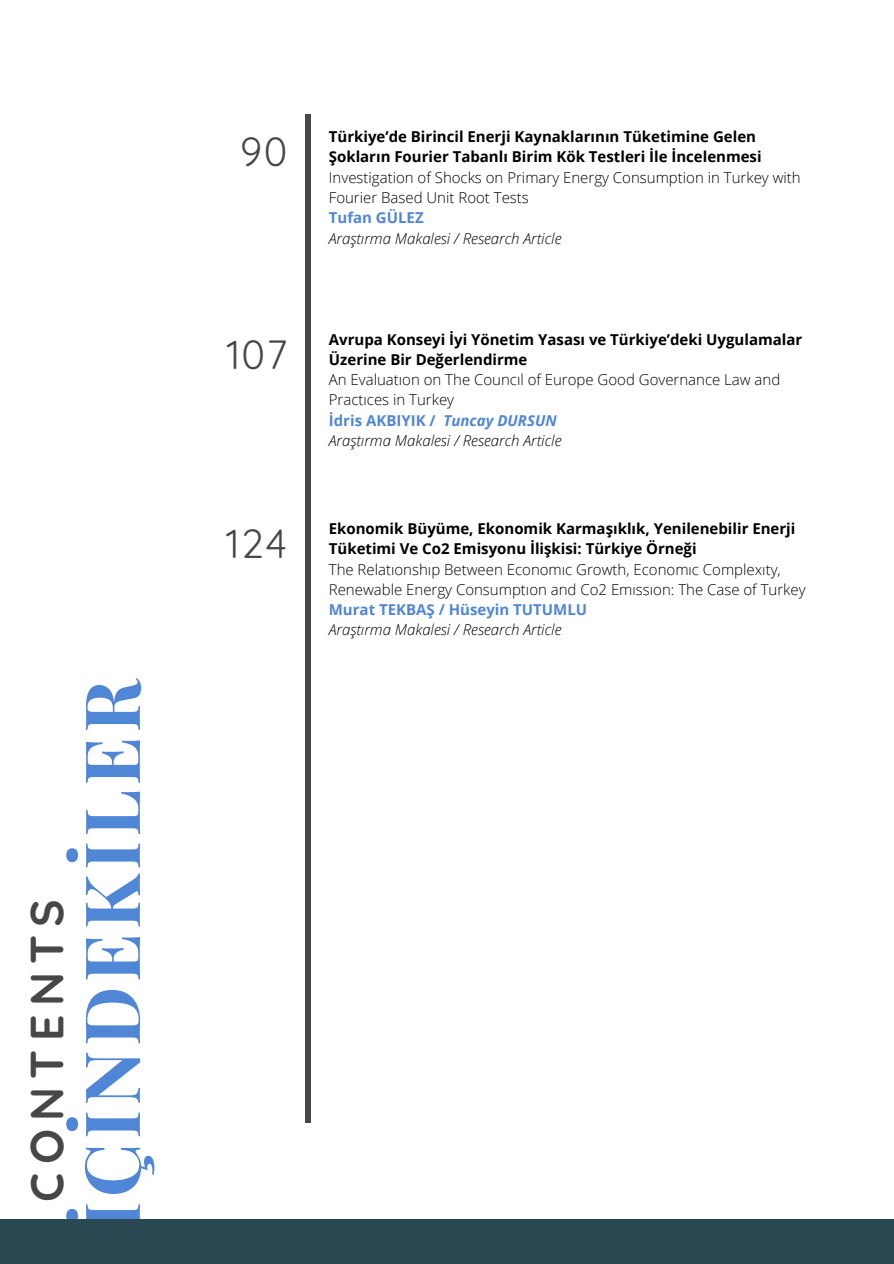
<style>
.page{position:relative;width:894px;height:1264px;background:#fff}
.page>*{position:absolute;margin:0;border:0;box-sizing:border-box;transform-origin:0 0}
.t1{font:700 76.35px "Playfair Display";letter-spacing:.06em;color:#5086d6}
.t2{font:700 46.35px "Quicksand";letter-spacing:.18em;color:#474747}
.t3{font:39.75px "Quicksand";letter-spacing:.04em;color:#474747}
.t4{font:700 15px/20.2px "Open Sans";color:#000}
.t5{font:300 15px/20.2px "Open Sans";color:#000}
.t6{font:italic 300 15px "Open Sans";color:#000}
.t7{font:700 15px "Open Sans";color:#5086d6}
.s1{font-style:italic}
</style>
<div class="page">
<div style="left:0;top:1219px;width:893px;height:44px;background:#294852"></div>
<div style="left:305px;top:115px;width:6px;height:1008px;background:#474747"></div>
<p class="t1" style="left:57px;top:1230px;width:554px;rotate:-90deg">İÇİNDEKİLER</p>
<p class="t2" style="left:17px;top:1201px;width:304px;rotate:-90deg">CONTENTS</p>
<p class="t3" style="left:240px;top:126px;width:49px">90</p>
<p class="t4" style="left:329px;top:126px;width:434px">Türkiye’de Birincil Enerji Kaynaklarının Tüketimine Gelen<br>Şokların Fourier Tabanlı Birim Kök Testleri İle İncelenmesi</p>
<p class="t5" style="left:329px;top:167px;width:473px">Investigation of Shocks on Primary Energy Consumption in Turkey with<br>Fourier Based Unit Root Tests</p>
<p class="t7" style="left:329px;top:207px;width:96px">Tufan GÜLEZ</p>
<p class="t6" style="left:329px;top:227px;width:234px">Araştırma Makalesi / Research Article</p>
<p class="t3" style="left:226px;top:329px;width:62px">107</p>
<p class="t3" style="left:226px;top:518px;width:62px">124</p>
<p class="t4" style="left:329px;top:328px;width:474px">Avrupa Konseyi İyi Yönetim Yasası ve Türkiye’deki Uygulamalar<br>Üzerine Bir Değerlendirme</p>
<p class="t5" style="left:329px;top:369px;width:453px">An Evaluatıon on The Councıl of Europe Good Governance Law and<br>Practıces in Turkey</p>
<p class="t7" style="left:329px;top:409px;width:229px">İdris AKBIYIK / <span class="s1">Tuncay DURSUN</span></p>
<p class="t6" style="left:329px;top:430px;width:234px">Araştırma Makalesi / Research Article</p>
<p class="t4" style="left:329px;top:518px;width:468px">Ekonomik Büyüme, Ekonomik Karmaşıklık, Yenilenebilir Enerji<br>Tüketimi Ve Co2 Emisyonu İlişkisi: Türkiye Örneği</p>
<p class="t5" style="left:329px;top:558px;width:478px">The Relatıonshıp Between Economıc Growth, Economıc Complexıty,<br>Renewable Energy Consumptıon and Co2 Emıssıon: The Case of Turkey</p>
<p class="t7" style="left:329px;top:599px;width:260px">Murat TEKBAŞ / Hüseyin TUTUMLU</p>
<p class="t6" style="left:329px;top:619px;width:234px">Araştırma Makalesi / Research Article</p>
</div>
